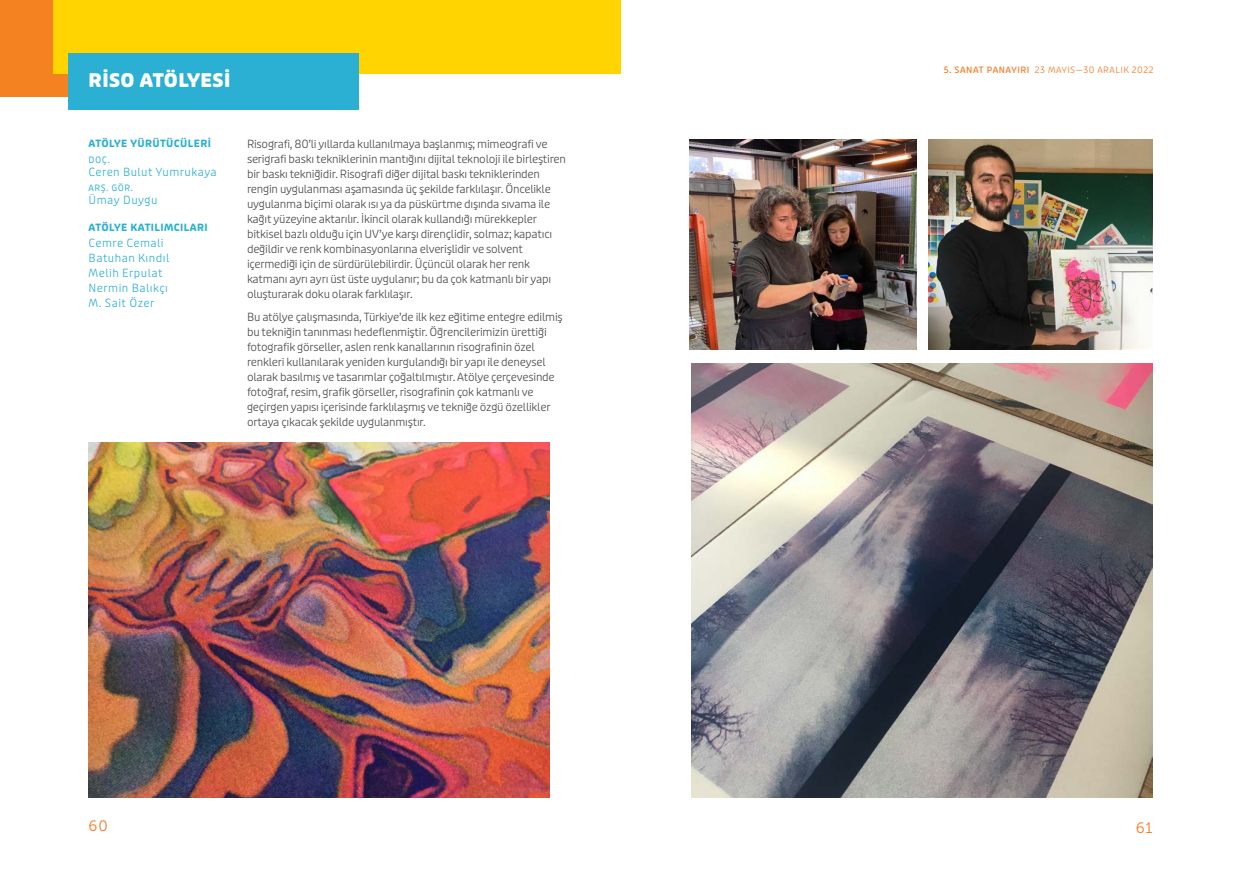
<style>
.page{position:relative;width:1241px;height:886px;background:#fff}
.page>*{position:absolute;margin:0;border:0;box-sizing:border-box;transform-origin:0 0}
.t1{font:700 expanded 18.75px "Puffin Display Soft";letter-spacing:.02em;color:#fff}
.t2{font:15px "Museo Sans 300";color:#f47921}
.Paragraph_Style_2{font:300 11.25px/15px "Puffin Display Soft";letter-spacing:-.02em;color:#494a4b}
.t3{font:300 11.25px/15px "Puffin Display Soft";letter-spacing:.04em;color:#2bb0d4}
.t4{font:700 10px "Puffin Display Soft";letter-spacing:.04em;color:#2bb0d4}
.t5{font:300 8.75px "Puffin Display Soft";letter-spacing:.06em;color:#f47921}
.t6{font:8.75px "Puffin Display Soft";letter-spacing:.06em;color:#2bb0d4}
.s1{font-family:"Puffin Display Soft Medm";font-weight:400}
</style>
<div class="page">
<div style="left:0;top:0;width:74px;height:96px;background:#f58220"></div>
<div style="left:53px;top:0;width:567px;height:74px;background:#ffd400"></div>
<img style="left:89px;top:443px;width:460px;height:354px">
<div style="left:68px;top:53px;width:290px;height:56px;background:#2bb0d4"></div>
<img style="left:689px;top:139px;width:227px;height:210px">
<img style="left:928px;top:139px;width:224px;height:210px">
<img style="left:691px;top:363px;width:461px;height:434px">
<p class="t1" style="left:89px;top:69px;width:143px">RİSO ATÖLYESİ</p>
<p class="t4" style="left:89px;top:138px;width:124px">ATÖLYE YÜRÜTÜCÜLERİ</p>
<p class="t6" style="left:89px;top:154px;width:23px">DOÇ.</p>
<p class="t6" style="left:89px;top:183px;width:46px">ARŞ. GÖR.</p>
<p class="t3" style="left:89px;top:164px;width:130px">Ceren Bulut Yumrukaya</p>
<p class="t3" style="left:89px;top:193px;width:70px">Ümay Duygu</p>
<p class="t3" style="left:89px;top:236px;width:82px">Cemre Cemali<br>Batuhan Kındıl<br>Melih Erpulat<br>Nermin Balıkçı<br>M. Sait Özer</p>
<p class="t4" style="left:89px;top:222px;width:121px">ATÖLYE KATILIMCILARI</p>
<p class="Paragraph_Style_2" style="left:247px;top:137px;width:320px">Risografi, 80’li yıllarda kullanılmaya başlanmış; mimeografi ve serigrafi baskı tekniklerinin mantığını dijital teknoloji ile birleştiren bir baskı tekniğidir. Risografi diğer dijital baskı tekniklerinden rengin uygulanması aşamasında üç şekilde farklılaşır. Öncelikle uygulanma biçimi olarak ısı ya da püskürtme dışında sıvama ile kağıt yüzeyine aktarılır. İkincil olarak kullandığı mürekkepler bitkisel bazlı olduğu için UV’ye karşı dirençlidir, solmaz; kapatıcı değildir ve renk kombinasyonlarına elverişlidir ve solvent içermediği için de sürdürülebilirdir. Üçüncül olarak her renk katmanı ayrı ayrı üst üste uygulanır; bu da çok katmanlı bir yapı oluşturarak doku olarak farklılaşır.</p>
<p class="Paragraph_Style_2" style="left:247px;top:309px;width:317px">Bu atölye çalışmasında, Türkiye’de ilk kez eğitime entegre edilmiş</p>
<p class="Paragraph_Style_2" style="left:247px;top:324px;width:309px">bu tekniğin tanınması hedeflenmiştir. Öğrencilerimizin ürettiği fotografik görseller, aslen renk kanallarının risografinin özel renkleri kullanılarak yeniden kurgulandığı bir yapı ile deneysel olarak basılmış ve tasarımlar çoğaltılmıştır. Atölye çerçevesinde fotoğraf, resim, grafik görseller, risografinin çok katmanlı ve geçirgen yapısı içerisinde farklılaşmış ve tekniğe özgü özellikler ortaya çıkacak şekilde uygulanmıştır.</p>
<h2 class="t2" style="left:89px;top:818px;width:21px">60</h2>
<p class="t5" style="left:943px;top:65px;width:211px"><span class="s1">5. SANAT PANAYIRI</span> 23 MAYIS—30 ARALIK 2022</p>
<h2 class="t2" style="left:1135px;top:820px;width:18px">61</h2>
</div>
